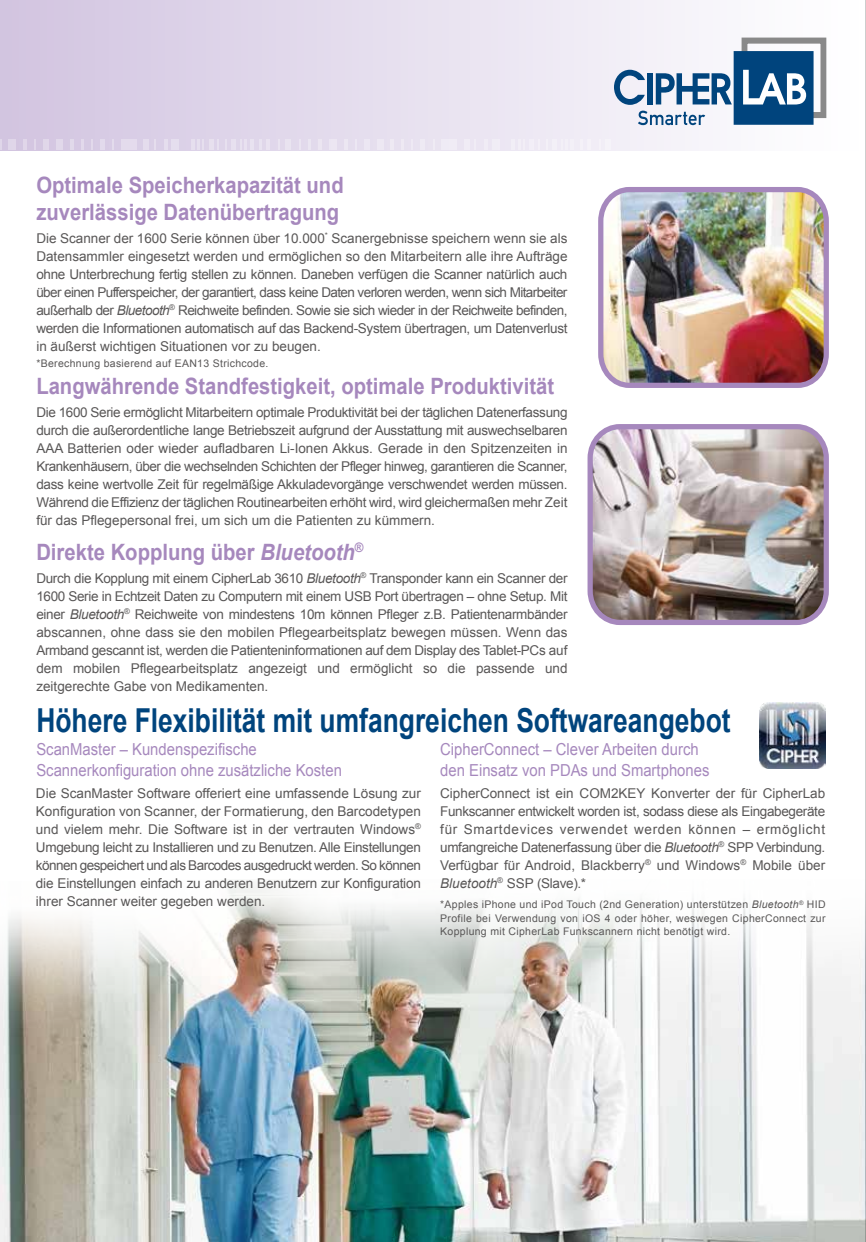
<style>
.page{position:relative;width:866px;height:1242px;background:#fff}
.page>*{position:absolute;margin:0;border:0;box-sizing:border-box;transform-origin:0 0}
.t1{font:700 33px "Arial";color:#00447d;scale:.8 1}
.t2{font:700 22.5px/27px "Arial";color:#a688bd;scale:.9 1}
.t3{font:16.5px/21px "Arial";color:#a688bd;scale:.9 1}
.t4{font:13.5px/18px "Arial";color:#595757;text-align:justify}
.t5{font:10.5px/13.5px "Arial";letter-spacing:.03em;color:#595757;text-align:justify}
.s1{font-style:italic}
</style>
<div class="page">
<img style="left:0;top:0;width:866px;height:1241px">
<h2 class="t2" style="left:36px;top:172px;width:343px">Optimale Speicherkapazität und zuverlässige Datenübertragung</h2>
<p class="t4" style="left:36px;top:229px;width:532px">Die Scanner der 1600 Serie können über 10.000<sup>*</sup> Scanergebnisse speichern wenn sie als Datensammler eingesetzt werden und ermöglichen so den Mitarbeitern alle ihre Aufträge ohne Unterbrechung fertig stellen zu können. Daneben verfügen die Scanner natürlich auch über einen Pufferspeicher, der garantiert, dass keine Daten verloren werden, wenn sich Mitarbeiter außerhalb der <span class="s1">Bluetooth</span><sup>®</sup> Reichweite befinden. Sowie sie sich wieder in der Reichweite befinden, werden die Informationen automatisch auf das Backend-System übertragen, um Datenverlust in äußerst wichtigen Situationen vor zu beugen.</p>
<p class="t5" style="left:36px;top:356px;width:234px">*Berechnung basierend auf EAN13 Strichcode.</p>
<h2 class="t2" style="left:36px;top:373px;width:577px">Langwährende Standfestigkeit, optimale Produktivität</h2>
<p class="t4" style="left:36px;top:403px;width:532px">Die 1600 Serie ermöglicht Mitarbeitern optimale Produktivität bei der täglichen Datenerfassung durch die außerordentliche lange Betriebszeit aufgrund der Ausstattung mit auswechselbaren AAA Batterien oder wieder aufladbaren Li-Ionen Akkus. Gerade in den Spitzenzeiten in Krankenhäusern, über die wechselnden Schichten der Pfleger hinweg, garantieren die Scanner, dass keine wertvolle Zeit für regelmäßige Akkuladevorgänge verschwendet werden müssen.<br>Während die Effizienz der täglichen Routinearbeiten erhöht wird, wird gleichermaßen mehr Zeit für das Pflegepersonal frei, um sich um die Patienten zu kümmern.</p>
<h2 class="t2" style="left:36px;top:539px;width:365px">Direkte Kopplung über <span class="s1">Bluetooth</span><sup>®</sup></h2>
<p class="t4" style="left:36px;top:569px;width:532px">Durch die Kopplung mit einem CipherLab 3610 <span class="s1">Bluetooth</span><sup>®</sup> Transponder kann ein Scanner der 1600 Serie in Echtzeit Daten zu Computern mit einem USB Port übertragen – ohne Setup. Mit einer <span class="s1">Bluetooth</span><sup>®</sup> Reichweite von mindestens 10m können Pfleger z.B. Patientenarmbänder abscannen, ohne dass sie den mobilen Pflegearbeitsplatz bewegen müssen. Wenn das Armband gescannt ist, werden die Patienteninformationen auf dem Display des Tablet-PCs auf dem mobilen Pflegearbeitsplatz angezeigt und ermöglicht so die passende und zeitgerechte Gabe von Medikamenten.</p>
<h1 class="t1" style="left:36px;top:698px;width:869px">Höhere Flexibilität mit umfangreichen Softwareangebot</h1>
<p class="t3" style="left:36px;top:739px;width:341px">ScanMaster – Kundenspezifische<br>Scannerkonfiguration ohne zusätzliche Kosten</p>
<p class="t3" style="left:440px;top:739px;width:300px">CipherConnect – Clever Arbeiten durch den Einsatz von PDAs und Smartphones</p>
<p class="t4" style="left:36px;top:783px;width:386px">Die ScanMaster Software offeriert eine umfassende Lösung zur Konfiguration von Scanner, der Formatierung, den Barcodetypen und vielem mehr. Die Software ist in der vertrauten Windows<sup>® </sup>Umgebung leicht zu Installieren und zu Benutzen. Alle Einstellungen können gespeichert und als Barcodes ausgedruckt werden. So können die Einstellungen einfach zu anderen Benutzern zur Konfiguration ihrer Scanner weiter gegeben werden.</p>
<p class="t4" style="left:440px;top:783px;width:386px">CipherConnect ist ein COM2KEY Konverter der für CipherLab Funkscanner entwickelt worden ist, sodass diese als Eingabegeräte für Smartdevices verwendet werden können – ermöglicht umfangreiche Datenerfassung über die <span class="s1">Bluetooth</span><sup>®</sup> SPP Verbindung.<br>Verfügbar für Android, Blackberry<sup>®</sup> und Windows<sup>®</sup> Mobile über <span class="s1">Bluetooth</span><sup>®</sup> SSP (Slave).*</p>
<p class="t5" style="left:440px;top:897px;width:387px">*Apples iPhone und iPod Touch (2nd Generation) unterstützen <span class="s1">Bluetooth</span><sup>®</sup> HID Profile bei Verwendung von iOS 4 oder höher, weswegen CipherConnect zur Kopplung mit CipherLab Funkscannern nicht benötigt wird.</p>
</div>
